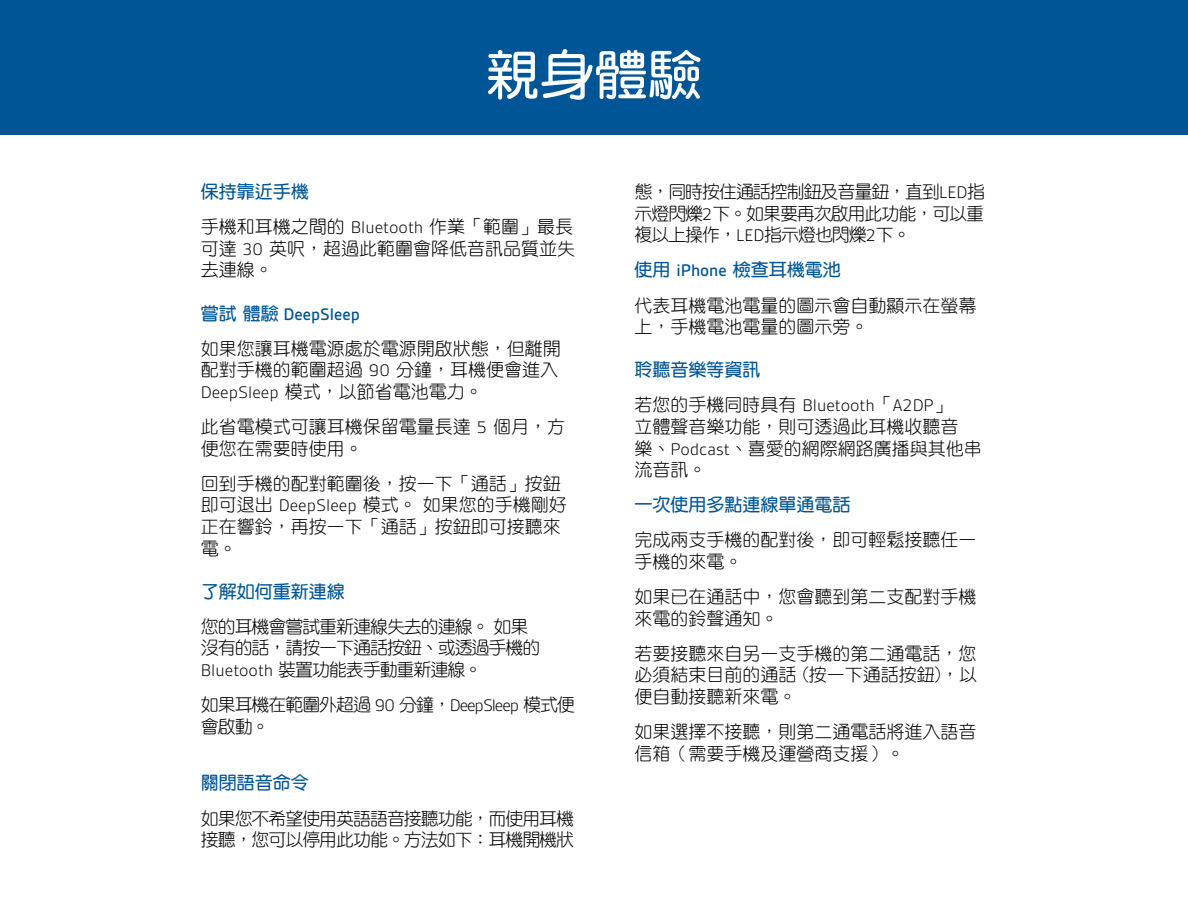
<style>
.page{position:relative;width:1188px;height:918px;background:#fff}
.page>*{position:absolute;margin:0;border:0;box-sizing:border-box;transform-origin:0 0}
.t1{font:54px "DF Yuan HK W7";color:#fff}
.t2{font:18px/21.6px "DF Yuan HK W3";color:#000}
.t3{font:18px/21.6px "DF Yuan HK W3";letter-spacing:-.06em;color:#000}
.t4{font:18px "DF Yuan HK W7";color:#005596}
.t5{font:300 18px "Gesta";color:#000}
.t6{font:500 18px "Gesta";color:#005596}
.s1{font-family:"Gesta";font-weight:300}
.s2{font-family:"DF Yuan HK W7";font-weight:400}
.s3{font-family:"Gesta";font-weight:500}
.s4{font-family:"DF Yuan HK W3";font-weight:400}
</style>
<div class="page">
<div style="left:0;top:0;width:1188px;height:135px;background:#005596"></div>
<h1 class="t1" style="left:486px;top:46px;width:217px">親身體驗</h1>
<p class="t4" style="left:201px;top:182px;width:109px">保持靠近手機</p>
<p class="t2" style="left:201px;top:216px;width:376px;text-align:justify">手機和耳機之間的 <span class="s1">Bluetooth</span> 作業「範圍」最長可達 <span class="s1">30</span> 英呎，超過此範圍會降低音訊品質並失去連線。</p>
<p class="t6" style="left:201px;top:305px;width:160px"><span class="s2">嘗試體驗</span> DeepSleep</p>
<p class="t2" style="left:201px;top:337px;width:361px">如果您讓耳機電源處於電源開啟狀態，但離開配對手機的範圍超過 <span class="s1">90</span> 分鐘，耳機便會進入<br><span class="s1">DeepSleep</span> 模式，以節省電池電力。</p>
<p class="t2" style="left:201px;top:416px;width:366px">此省電模式可讓耳機保留電量長達 <span class="s1">5</span> 個月，方便您在需要時使用。</p>
<p class="t2" style="left:201px;top:472px;width:367px">回到手機的配對範圍後，按一下「通話」按鈕即可退出 <span class="s1">DeepSleep</span> 模式。如果您的手機剛好正在響鈴，再按一下「通話」按鈕即可接聽來電。</p>
<p class="t4" style="left:201px;top:582px;width:145px">了解如何重新連線</p>
<p class="t3" style="left:201px;top:615px;width:341px">您的耳機會嘗試重新連線失去的連線。如果沒有的話，請按一下通話按鈕、或透過手機的<br><span class="s1">Bluetooth</span> 裝置功能表手動重新連線。</p>
<p class="t3" style="left:201px;top:694px;width:376px">如果耳機在範圍外超過 <span class="s1">90</span> 分鐘，<span class="s1">DeepSleep</span> 模式便會啟動。</p>
<p class="t4" style="left:201px;top:773px;width:109px">關閉語音命令</p>
<p class="t3" style="left:201px;top:807px;width:375px">如果您不希望使用英語語音接聽功能，而使用耳機接聽，您可以停用此功能。方法如下：耳機開機狀</p>
<p class="t2" style="left:634px;top:181px;width:352px;text-align:justify">態，同時按住通話控制鈕及音量鈕，直到<span class="s1">LED</span>指示燈閃爍<span class="s1">2</span>下。如果要再次啟用此功能，可以重複以上操作，<span class="s1">LED</span>指示燈也閃爍<span class="s1">2</span>下。</p>
<p class="t4" style="left:634px;top:260px;width:208px">使用 <span class="s3">iPhone</span> 檢查耳機電池</p>
<p class="t2" style="left:634px;top:294px;width:343px">代表耳機電池電量的圖示會自動顯示在螢幕上，手機電池電量的圖示旁。</p>
<p class="t4" style="left:634px;top:360px;width:127px">聆聽音樂等資訊</p>
<p class="t5" style="left:634px;top:396px;width:318px"><span class="s4">若您的手機同時具有</span> Bluetooth<span class="s4">「</span>A2DP<span class="s4">」</span></p>
<p class="t2" style="left:634px;top:416px;width:349px">立體聲音樂功能，則可透過此耳機收聽音<br>樂、<span class="s1">Podcast</span>、喜愛的網際網路廣播與其他串流音訊。</p>
<p class="t4" style="left:634px;top:495px;width:217px">一次使用多點連線單通電話</p>
<p class="t2" style="left:634px;top:529px;width:343px">完成兩支手機的配對後，即可輕鬆接聽任一手機的來電。</p>
<p class="t2" style="left:634px;top:586px;width:343px">如果已在通話中，您會聽到第二支配對手機來電的鈴聲通知。</p>
<p class="t2" style="left:634px;top:642px;width:344px;text-align:justify">若要接聽來自另一支手機的第二通電話，您必須結束目前的通話 (按一下通話按鈕)，以便自動接聽新來電。</p>
<p class="t2" style="left:634px;top:721px;width:343px">如果選擇不接聽，則第二通電話將進入語音信箱（需要手機及運營商支援）。</p>
</div>
